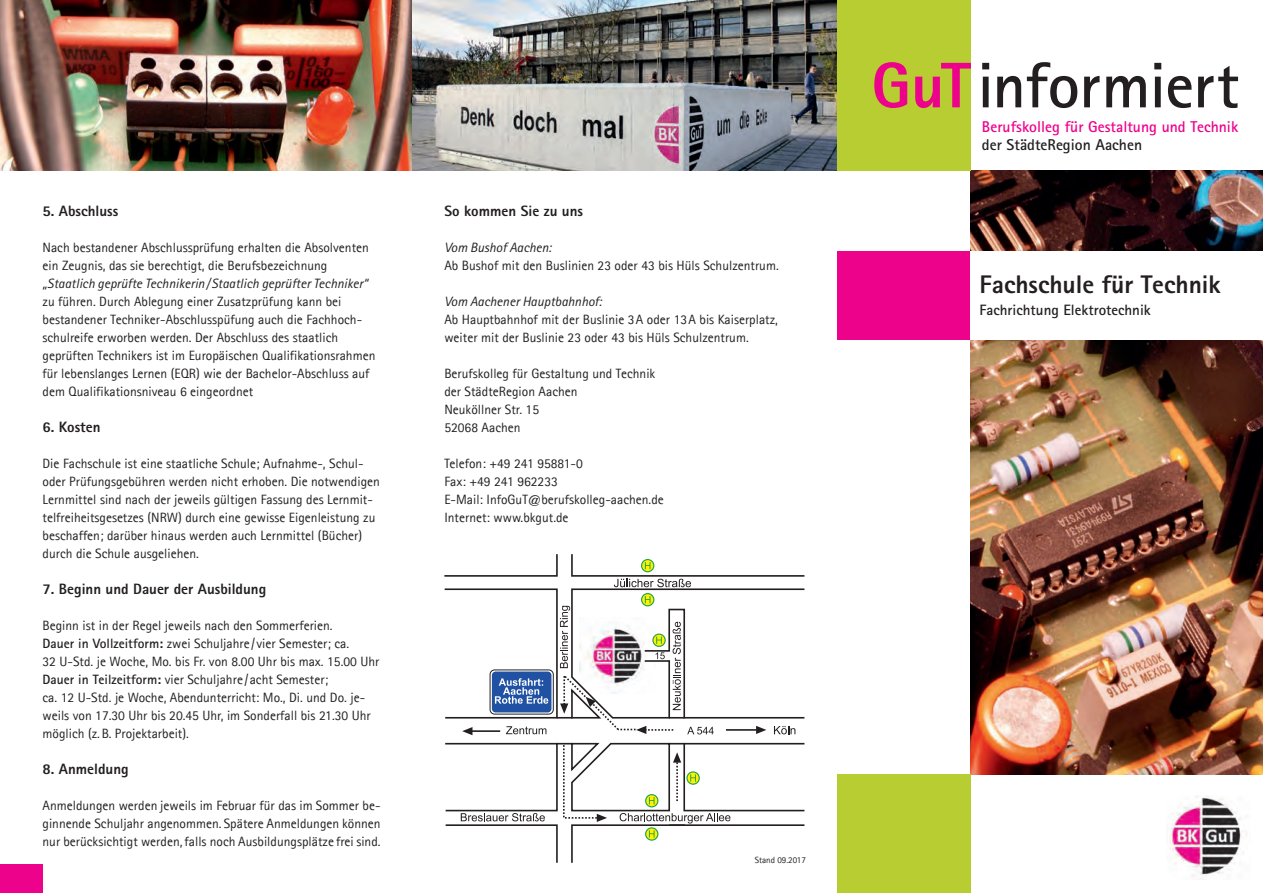
<style>
.page{position:relative;width:1263px;height:893px;background:#fff}
.page>*{position:absolute;margin:0;border:0;box-sizing:border-box;transform-origin:0 0}
.t1{font:700 64.5px "Agfa Rotis Sans Serif";letter-spacing:-.01em;color:#231f20}
.t2{font:800 25.5px "Agfa Rotis Sans Serif";color:#231f20}
.t3{font:700 15.6px/18.8px "Agfa Rotis Sans Serif";color:#ed028c}
.fl_pt_rotis_sans_ser{font:800 15px "Agfa Rotis Sans Serif";color:#231f20}
.t4{font:700 15px "Agfa Rotis Sans Serif";color:#231f20}
.fl_pt_rotis_sans_ser-2{font:13.5px/18px "Agfa Rotis Sans Serif";color:#231f20}
.fl_pt_rotis_sans_ser-3{font:italic 13.5px "Agfa Rotis Sans Serif";color:#231f20}
.fl_pt_rotis_sans_ser-4{font:9px "Agfa Rotis Sans Serif";color:#231f20}
.s1{font-style:italic}
.s2{font-weight:700}
.s3{font-weight:800;color:#ed028c}
.s4{color:#231f20}
</style>
<div class="page">
<img style="left:0;top:0;width:412px;height:170px">
<img style="left:971px;top:170px;width:292px;height:604px">
<svg style="left:444px;top:554px;width:360px;height:309px"></svg>
<div style="left:0;top:864px;width:43px;height:29px;background:#ed028c"></div>
<img style="left:412px;top:0;width:426px;height:170px">
<div style="left:838px;top:774px;width:133px;height:119px;background:#b7cd31"></div>
<div style="left:838px;top:252px;width:133px;height:88px;background:#ed028c"></div>
<img style="left:1167px;top:796px;width:80px;height:83px">
<div style="left:838px;top:0;width:133px;height:170px;background:#b7cd31"></div>
<div style="left:971px;top:252px;width:292px;height:88px;background:#fff"></div>
<p class="fl_pt_rotis_sans_ser" style="left:43px;top:201px;width:77px">5. Abschluss</p>
<p class="fl_pt_rotis_sans_ser-2" style="left:43px;top:238px;width:334px">Nach bestandener Abschlussprüfung erhalten die Absolventen ein Zeugnis, das sie berechtigt, die Berufsbezeichnung <span class="s1">„Staatlich geprüfte Technikerin/Staatlich geprüfter Techniker“ </span>zu führen. Durch Ablegung einer Zusatzprüfung kann bei bestandener Techniker-Abschlusspüfung auch die Fachhoch&shy;schulreife erworben werden. Der Abschluss des staatlich geprüften Technikers ist im Europäischen Qualifikationsrahmen für lebenslanges Lernen (EQR) wie der Bachelor-Abschluss auf dem Qualifikationsniveau 6 eingeordnet</p>
<p class="fl_pt_rotis_sans_ser" style="left:43px;top:417px;width:60px">6. Kosten</p>
<p class="fl_pt_rotis_sans_ser-2" style="left:43px;top:454px;width:339px">Die Fachschule ist eine staatliche Schule; Aufnahme-, Schul&shy;oder Prüfungsgebühren werden nicht erhoben. Die notwendigen Lernmittel sind nach der jeweils gültigen Fassung des Lernmit&shy;telfreiheitsgesetzes (NRW) durch eine gewisse Eigenleistung zu beschaffen; darüber hinaus werden auch Lernmittel (Bücher) durch die Schule ausgeliehen.</p>
<p class="fl_pt_rotis_sans_ser" style="left:43px;top:579px;width:225px">7. Beginn und Dauer der Ausbildung</p>
<p class="fl_pt_rotis_sans_ser-2" style="left:43px;top:616px;width:292px">Beginn ist in der Regel jeweils nach den Sommerferien.</p>
<p class="fl_pt_rotis_sans_ser-2" style="left:43px;top:634px;width:338px"><span class="s2">Dauer in Vollzeitform:</span> zwei Schuljahre/vier Semester; ca.<br>32 U-Std. je Woche, Mo. bis Fr. von 8.00 Uhr bis max. 15.00 Uhr</p>
<p class="fl_pt_rotis_sans_ser-2" style="left:43px;top:670px;width:330px"><span class="s2">Dauer in Teilzeitform:</span> vier Schuljahre/acht Semester;<br>ca. 12 U-Std. je Woche, Abendunterricht: Mo., Di. und Do. je&shy;weils von 17.30 Uhr bis 20.45 Uhr, im Sonderfall bis 21.30 Uhr möglich (z.B. Projektarbeit).</p>
<p class="fl_pt_rotis_sans_ser" style="left:43px;top:759px;width:88px">8. Anmeldung</p>
<p class="fl_pt_rotis_sans_ser-2" style="left:43px;top:796px;width:340px;text-align:justify">Anmeldungen werden jeweils im Februar für das im Sommer be&shy;ginnende Schuljahr angenommen. Spätere Anmeldungen können nur berücksichtigt werden, falls noch Ausbildungsplätze frei sind.</p>
<p class="fl_pt_rotis_sans_ser" style="left:444px;top:201px;width:140px">So kommen Sie zu uns</p>
<p class="fl_pt_rotis_sans_ser-3" style="left:444px;top:239px;width:108px">Vom Bushof Aachen:</p>
<p class="fl_pt_rotis_sans_ser-2" style="left:444px;top:256px;width:336px">Ab Bushof mit den Buslinien 23 oder 43 bis Hüls Schulzentrum.</p>
<p class="fl_pt_rotis_sans_ser-3" style="left:444px;top:293px;width:159px">Vom Aachener Hauptbahnhof:</p>
<p class="fl_pt_rotis_sans_ser-2" style="left:444px;top:310px;width:335px">Ab Hauptbahnhof mit der Buslinie 3A oder 13A bis Kaiserplatz, weiter mit der Buslinie 23 oder 43 bis Hüls Schulzentrum.</p>
<p class="fl_pt_rotis_sans_ser-2" style="left:444px;top:364px;width:212px">Berufskolleg für Gestaltung und Technik</p>
<p class="fl_pt_rotis_sans_ser-2" style="left:444px;top:382px;width:135px">der StädteRegion Aachen</p>
<p class="fl_pt_rotis_sans_ser-2" style="left:444px;top:400px;width:96px">Neuköllner Str. 15</p>
<p class="fl_pt_rotis_sans_ser-2" style="left:444px;top:418px;width:78px">52068 Aachen</p>
<p class="fl_pt_rotis_sans_ser-2" style="left:444px;top:454px;width:140px">Telefon: +49 241 95881-0</p>
<p class="fl_pt_rotis_sans_ser-2" style="left:444px;top:472px;width:115px">Fax: +49 241 962233</p>
<p class="fl_pt_rotis_sans_ser-2" style="left:444px;top:490px;width:221px">E-Mail: InfoGuT@berufskolleg-aachen.de</p>
<p class="fl_pt_rotis_sans_ser-2" style="left:444px;top:508px;width:126px">Internet: www.bkgut.de</p>
<p class="fl_pt_rotis_sans_ser-4" style="left:755px;top:855px;width:53px">Stand 09.2017</p>
<p class="t1" style="left:871px;top:45px;width:369px"><span class="s3">GuT</span>informiert</p>
<p class="t3" style="left:982px;top:117px;width:258px">Berufskolleg für Gestaltung und Technik <span class="s4">der StädteRegion Aachen</span></p>
<p class="t2" style="left:979px;top:268px;width:243px">Fachschule für Technik</p>
<p class="t4" style="left:979px;top:301px;width:173px">Fachrichtung Elektrotechnik</p>
</div>
